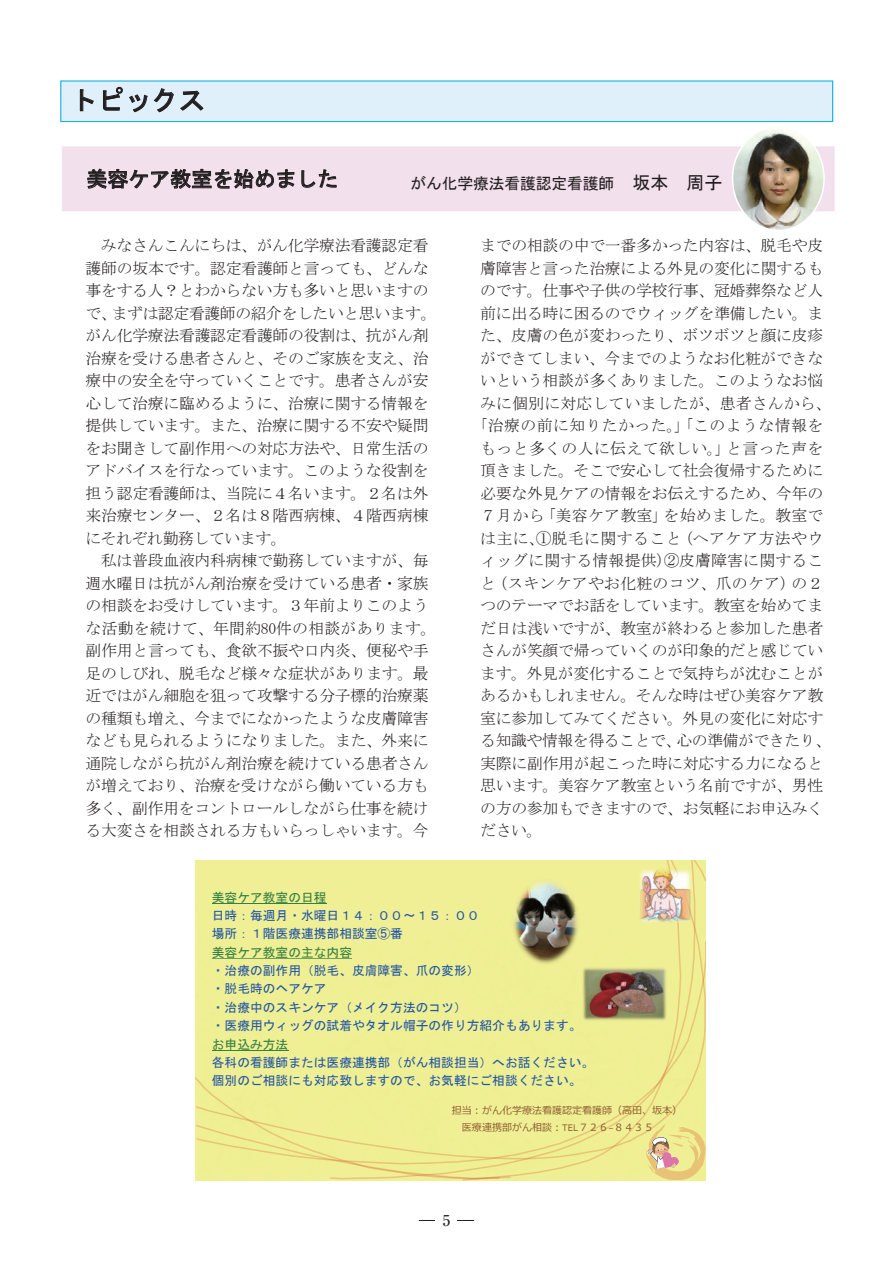
<style>
.page{position:relative;width:893px;height:1263px;background:#fff}
.page>*{position:absolute;margin:0;border:0;box-sizing:border-box;transform-origin:0 0}
.t1{font:27px "MS Gothic";letter-spacing:.005em;color:#231f20}
.t2{font:21px "MS Gothic";color:#231f20}
.t3{font:15.9px/22.5px "MS Mincho";letter-spacing:-.015em;color:#231f20}
.t4{font:15.9px "MS Mincho";letter-spacing:.03em;color:#231f20}
.t5{font:15.9px "MS Mincho";letter-spacing:.015em;color:#231f20}
.t6{font:15.9px "MS Mincho";letter-spacing:.02em;color:#231f20}
.t7{font:15.9px "MS Mincho";letter-spacing:.025em;color:#231f20}
.t8{font:15.9px "MS Gothic";letter-spacing:-.01em;color:#231f20}
.t9{font:500 15px "Ryumin Pr 5";color:#231f20}
.t10{font:12.75px/18.3px "MS Gothic";color:#2256a6}
.t11{font:12.75px "MS Gothic";color:#358043}
.t12{font:10.05px/17.5px "Meiryo";color:#8e5b30}
.s1{font-size:18px}
.s2{font-family:"Corbel"}
</style>
<div class="page">
<hr style="left:419px;top:1220px;width:55px;height:1px;background:#231f20">
<div style="left:436px;top:1210px;width:21px;height:20px;background:#fff"></div>
<svg style="left:87px;top:169px;width:207px;height:20px;background:#a699a2"></svg>
<svg style="left:301px;top:169px;width:36px;height:19px"></svg>
<div style="left:60px;top:80px;width:773px;height:42px;border:1px solid #15b0e6"></div>
<svg style="left:80px;top:89px;width:14px;height:23px"></svg>
<svg style="left:103px;top:87px;width:20px;height:24px"></svg>
<svg style="left:129px;top:88px;width:45px;height:25px"></svg>
<svg style="left:180px;top:90px;width:24px;height:21px"></svg>
<img style="left:733px;top:129px;width:90px;height:101px">
<div style="left:196px;top:860px;width:510px;height:216px;background:#f0ef95"></div>
<div style="left:197px;top:941px;width:509px;height:182px;background:#efef94"></div>
<div style="left:330px;top:860px;width:365px;height:319px;background:#efef95"></div>
<svg style="left:611px;top:860px;width:95px;height:21px"></svg>
<svg style="left:196px;top:1076px;width:315px;height:103px;background:#eeec91"></svg>
<svg style="left:645px;top:1123px;width:61px;height:57px;background:#ecdf89"></svg>
<img style="left:636px;top:867px;width:58px;height:59px">
<hr style="left:212px;top:903px;width:115px;height:1px;background:#358043">
<svg style="left:212px;top:958px;width:140px;height:1px"></svg>
<hr style="left:212px;top:1050px;width:76px;height:1px;background:#358043">
<img style="left:510px;top:877px;width:72px;height:89px">
<img style="left:582px;top:966px;width:86px;height:55px">
<img style="left:647px;top:1137px;width:32px;height:31px">
<h1 class="t1" style="left:70px;top:87px;width:137px">トピックス</h1>
<h2 class="t2" style="left:86px;top:168px;width:253px">美容ケア教室を始めました</h2>
<p class="t8" style="left:410px;top:176px;width:313px">がん化学療法看護認定看護師 <span class="s1">坂本　周子</span></p>
<p class="t3" style="left:86px;top:234px;width:352px">　みなさんこんにちは、がん化学療法看護認定看護師の坂本です。認定看護師と言っても、どんな事をする人？とわからない方も多いと思いますので、まずは認定看護師の紹介をしたいと思います。がん化学療法看護認定看護師の役割は、抗がん剤治療を受ける患者さんと、そのご家族を支え、治療中の安全を守っていくことです。患者さんが安心して治療に臨めるように、治療に関する情報を提供しています。また、治療に関する不安や疑問をお聞きして副作用への対応方法や、日常生活のアドバイスを行なっています。このような役割を担う認定看護師は、当院に４名います。２名は外来治療センター、２名は８階西病棟、４階西病棟にそれぞれ勤務しています。<br>　私は普段血液内科病棟で勤務していますが、毎週水曜日は抗がん剤治療を受けている患者・家族の相談をお受けしています。３年前よりこのような活動を続けて、年間約80件の相談があります。副作用と言っても、食欲不振や口内炎、便秘や手足のしびれ、脱毛など様々な症状があります。最近ではがん細胞を狙って攻撃する分子標的治療薬の種類も増え、今までになかったような皮膚障害なども見られるようになりました。また、外来に通院しながら抗がん剤治療を続けている患者さんが増えており、治療を受けながら働いている方も多く、副作用をコントロールしながら仕事を続ける大変さを相談される方もいらっしゃいます。今</p>
<p class="t3" style="left:480px;top:234px;width:344px">までの相談の中で一番多かった内容は、脱毛や皮</p>
<p class="t3" style="left:480px;top:257px;width:345px">膚障害と言った治療による外見の変化に関するも</p>
<p class="t3" style="left:480px;top:279px;width:345px">のです。仕事や子供の学校行事、冠婚葬祭など人</p>
<p class="t3" style="left:480px;top:302px;width:344px">前に出る時に困るのでウィッグを準備したい。ま</p>
<p class="t3" style="left:480px;top:324px;width:345px">た、皮膚の色が変わったり、ボツボツと顔に皮疹</p>
<p class="t3" style="left:480px;top:347px;width:344px">ができてしまい、今までのようなお化粧ができな</p>
<p class="t3" style="left:480px;top:369px;width:344px">いという相談が多くありました。このようなお悩</p>
<p class="t5" style="left:480px;top:395px;width:352px">みに個別に対応していましたが、患者さんから、</p>
<p class="t4" style="left:472px;top:417px;width:352px">「治療の前に知りたかった。」「このような情報を</p>
<p class="t7" style="left:480px;top:440px;width:345px">もっと多くの人に伝えて欲しい。」と言った声を</p>
<p class="t3" style="left:480px;top:459px;width:344px">頂きました。そこで安心して社会復帰するために</p>
<p class="t3" style="left:480px;top:482px;width:344px">必要な外見ケアの情報をお伝えするため、今年の</p>
<p class="t6" style="left:480px;top:507px;width:345px">７月から「美容ケア教室」を始めました。教室で</p>
<p class="t4" style="left:480px;top:530px;width:344px">は主に、①脱毛に関すること（ヘアケア方法やウ</p>
<p class="t5" style="left:480px;top:552px;width:345px">ィッグに関する情報提供）②皮膚障害に関するこ</p>
<p class="t6" style="left:480px;top:575px;width:345px">と（スキンケアやお化粧のコツ、爪のケア）の２</p>
<p class="t3" style="left:480px;top:594px;width:344px">つのテーマでお話をしています。教室を始めてま</p>
<p class="t3" style="left:480px;top:616px;width:344px">だ日は浅いですが、教室が終わると参加した患者</p>
<p class="t3" style="left:480px;top:639px;width:345px">さんが笑顔で帰っていくのが印象的だと感じてい</p>
<p class="t3" style="left:480px;top:661px;width:344px">ます。外見が変化することで気持ちが沈むことが</p>
<p class="t3" style="left:480px;top:684px;width:344px">あるかもしれません。そんな時はぜひ美容ケア教</p>
<p class="t3" style="left:480px;top:706px;width:344px">室に参加してみてください。外見の変化に対応す</p>
<p class="t3" style="left:480px;top:729px;width:352px">る知識や情報を得ることで、心の準備ができたり、</p>
<p class="t3" style="left:480px;top:751px;width:345px">実際に副作用が起こった時に対応する力になると</p>
<p class="t3" style="left:480px;top:774px;width:345px">思います。美容ケア教室という名前ですが、男性</p>
<p class="t3" style="left:480px;top:796px;width:345px">の方の参加もできますので、お気軽にお申込みく</p>
<p class="t3" style="left:480px;top:819px;width:64px">ださい。</p>
<p class="t11" style="left:212px;top:891px;width:116px">美容ケア教室の日程</p>
<p class="t10" style="left:212px;top:906px;width:269px">日時：毎週月・水曜日１４：００〜１５：００場所：１階医療連携部相談室⑤番</p>
<p class="t11" style="left:212px;top:946px;width:142px">美容ケア教室の主な内容</p>
<p class="t10" style="left:212px;top:961px;width:371px">・治療の副作用（脱毛、皮膚障害、爪の変形）<br>・脱毛時のヘアケア<br>・治療中のスキンケア（メイク方法のコツ）<br>・医療用ウィッグの試着やタオル帽子の作り方紹介もあります。</p>
<p class="t11" style="left:212px;top:1037px;width:78px">お申込み方法</p>
<p class="t10" style="left:212px;top:1053px;width:384px">各科の看護師または医療連携部（がん相談担当）へお話ください。個別のご相談にも対応致しますので、お気軽にご相談ください。</p>
<p class="t12" style="left:462px;top:1102px;width:222px;text-indent:-10px">担当：がん化学療法看護認定看護師（高田、坂本）医療連携部がん相談：<span class="s2">TEL</span>７２６<span class="s2">−</span>８４３５</p>
<p class="t9" style="left:443px;top:1209px;width:9px">5</p>
</div>
